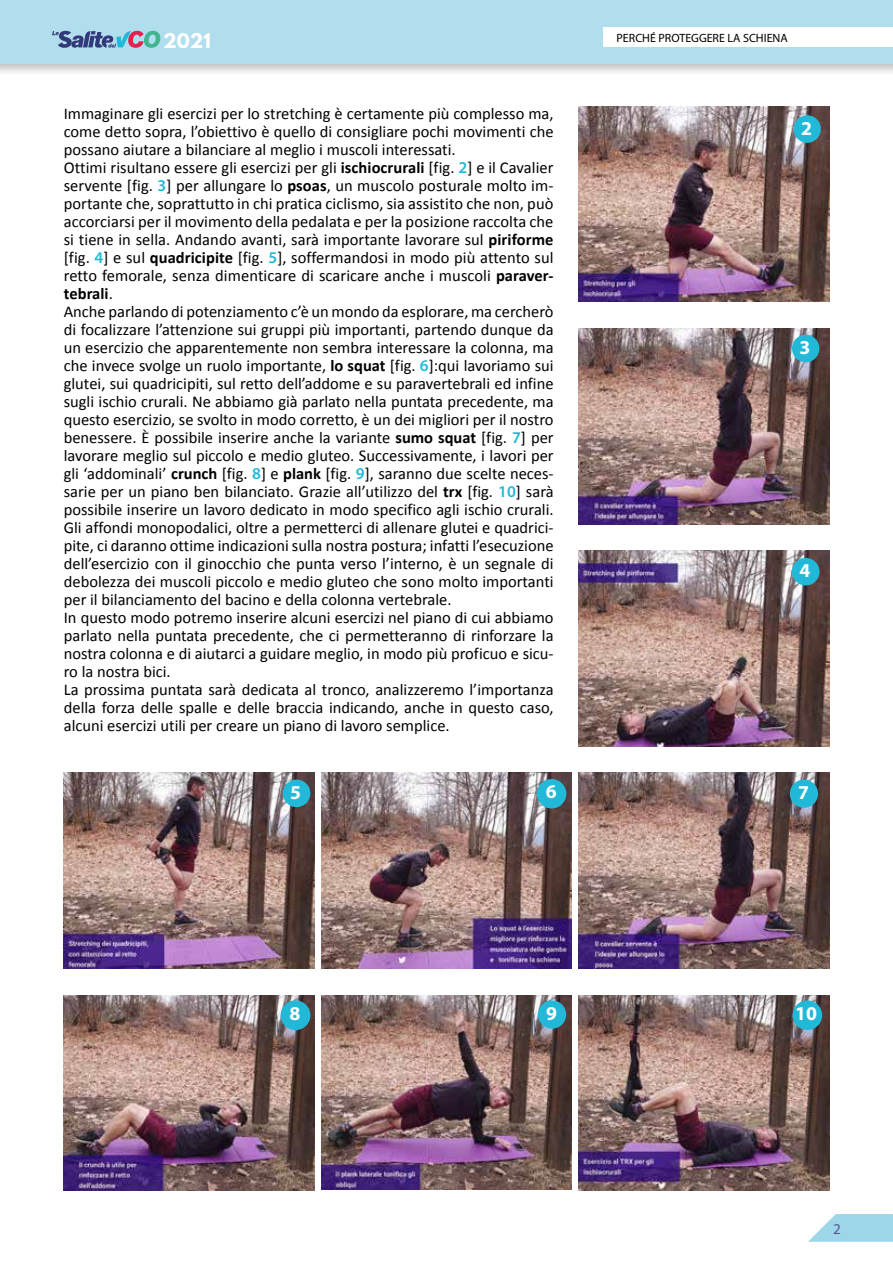
<style>
.page{position:relative;width:893px;height:1263px;background:#fff}
.page>*{position:absolute;margin:0;border:0;box-sizing:border-box;transform-origin:0 0}
.t1{font:700 19.65px "Myriad Pro";color:#fff}
.t2{font:700 18px "League Spartan";color:#fff}
.t3{font:16.5px/18px "Calibri";color:#000}
.t4{font:15px "Myriad Pro";color:#57558f}
.t5{font:12px "Myriad Pro";color:#000}
.s1{font-weight:700}
.s2{font-family:"Myriad Pro";font-weight:600;color:#22b9d8}
</style>
<div class="page">
<div style="left:0;top:0;width:893px;height:77px;background:#000;opacity:.25"></div>
<div style="left:0;top:0;width:893px;height:64px;background:#b0deed"></div>
<svg style="left:52px;top:31px;width:108px;height:17px"></svg>
<svg style="left:808px;top:1214px;width:85px;height:28px"></svg>
<div style="left:604px;top:28px;width:289px;height:19px;background:#fff"></div>
<img style="left:578px;top:106px;width:251px;height:196px">
<div style="left:794px;top:115px;width:27px;height:28px;background:#22b9d8;border-radius:50%"></div>
<img style="left:578px;top:328px;width:251px;height:196px">
<div style="left:792px;top:335px;width:27px;height:27px;background:#22b9d8;border-radius:50%"></div>
<img style="left:578px;top:551px;width:251px;height:195px">
<div style="left:792px;top:558px;width:27px;height:27px;background:#22b9d8;border-radius:50%"></div>
<img style="left:64px;top:773px;width:251px;height:195px">
<div style="left:283px;top:779px;width:27px;height:28px;background:#22b9d8;border-radius:50%"></div>
<img style="left:321px;top:772px;width:251px;height:196px">
<div style="left:537px;top:779px;width:29px;height:29px;background:#22b9d8;border-radius:50%"></div>
<img style="left:578px;top:773px;width:251px;height:195px">
<div style="left:790px;top:779px;width:28px;height:29px;background:#22b9d8;border-radius:50%"></div>
<img style="left:64px;top:995px;width:251px;height:196px">
<div style="left:281px;top:1000px;width:29px;height:30px;background:#22b9d8;border-radius:50%"></div>
<img style="left:321px;top:995px;width:251px;height:195px">
<div style="left:538px;top:1000px;width:28px;height:29px;background:#22b9d8;border-radius:50%"></div>
<img style="left:578px;top:995px;width:251px;height:196px">
<div style="left:792px;top:1000px;width:30px;height:30px;background:#22b9d8;border-radius:50%"></div>
<p class="t2" style="left:163px;top:26px;width:49px">2021</p>
<p class="t3" style="left:64px;top:104px;width:491px">Immaginare gli esercizi per lo stretching è certamente più complesso ma, come detto sopra, l’obiettivo è quello di consigliare pochi movimenti che possano aiutare a bilanciare al meglio i muscoli interessati.<br>Ottimi risultano essere gli esercizi per gli <span class="s1">ischiocrurali</span> [fig. <span class="s2">2</span>] e il Cavalier servente [fig. <span class="s2">3</span>] per allungare lo <span class="s1">psoas</span>, un muscolo posturale molto im&shy;portante che, soprattutto in chi pratica ciclismo, sia assistito che non, può accorciarsi per il movimento della pedalata e per la posizione raccolta che si tiene in sella. Andando avanti, sarà importante lavorare sul <span class="s1">piriforme </span>[fig. <span class="s2">4</span>] e sul <span class="s1">quadricipite</span> [fig. <span class="s2">5</span>], soffermandosi in modo più attento sul retto femorale, senza dimenticare di scaricare anche i muscoli <span class="s1">paraver&shy;tebrali</span>.<br>Anche parlando di potenziamento c’è un mondo da esplorare, ma cercherò di focalizzare l’attenzione sui gruppi più importanti, partendo dunque da un esercizio che apparentemente non sembra interessare la colonna, ma che invece svolge un ruolo importante, <span class="s1">lo squat</span> [fig. <span class="s2">6</span>]:qui lavoriamo sui glutei, sui quadricipiti, sul retto dell’addome e su paravertebrali ed infine sugli ischio crurali. Ne abbiamo già parlato nella puntata precedente, ma questo esercizio, se svolto in modo corretto, è un dei migliori per il nostro benessere. È possibile inserire anche la variante <span class="s1">sumo squat</span> [fig. <span class="s2">7</span>] per lavorare meglio sul piccolo e medio gluteo. Successivamente, i lavori per gli ‘addominali’ <span class="s1">crunch</span> [fig. <span class="s2">8</span>] e <span class="s1">plank</span> [fig. <span class="s2">9</span>], saranno due scelte neces&shy;sarie per un piano ben bilanciato. Grazie all’utilizzo del <span class="s1">trx</span> [fig. <span class="s2">10</span>] sarà possibile inserire un lavoro dedicato in modo specifico agli ischio crurali.<br>Gli affondi monopodalici, oltre a permetterci di allenare glutei e quadrici&shy;pite, ci daranno ottime indicazioni sulla nostra postura; infatti l’esecuzione dell’esercizio con il ginocchio che punta verso l’interno, è un segnale di debolezza dei muscoli piccolo e medio gluteo che sono molto importanti per il bilanciamento del bacino e della colonna vertebrale.<br>In questo modo potremo inserire alcuni esercizi nel piano di cui abbiamo parlato nella puntata precedente, che ci permetteranno di rinforzare la nostra colonna e di aiutarci a guidare meglio, in modo più proficuo e sicu&shy;ro la nostra bici.<br>La prossima puntata sarà dedicata al tronco, analizzeremo l’importanza della forza delle spalle e delle braccia indicando, anche in questo caso, alcuni esercizi utili per creare un piano di lavoro semplice.</p>
<p class="t5" style="left:617px;top:31px;width:173px">PERCHÉ PROTEGGERE LA SCHIENA</p>
<p class="t1" style="left:801px;top:115px;width:12px">2</p>
<p class="t1" style="left:799px;top:335px;width:12px">3</p>
<p class="t1" style="left:799px;top:558px;width:12px">4</p>
<p class="t1" style="left:290px;top:779px;width:12px">5</p>
<p class="t1" style="left:546px;top:779px;width:12px">6</p>
<p class="t1" style="left:798px;top:779px;width:12px">7</p>
<p class="t1" style="left:290px;top:1000px;width:12px">8</p>
<p class="t1" style="left:546px;top:1000px;width:12px">9</p>
<p class="t1" style="left:795px;top:1000px;width:23px">10</p>
<p class="t4" style="left:833px;top:1220px;width:9px">2</p>
</div>
